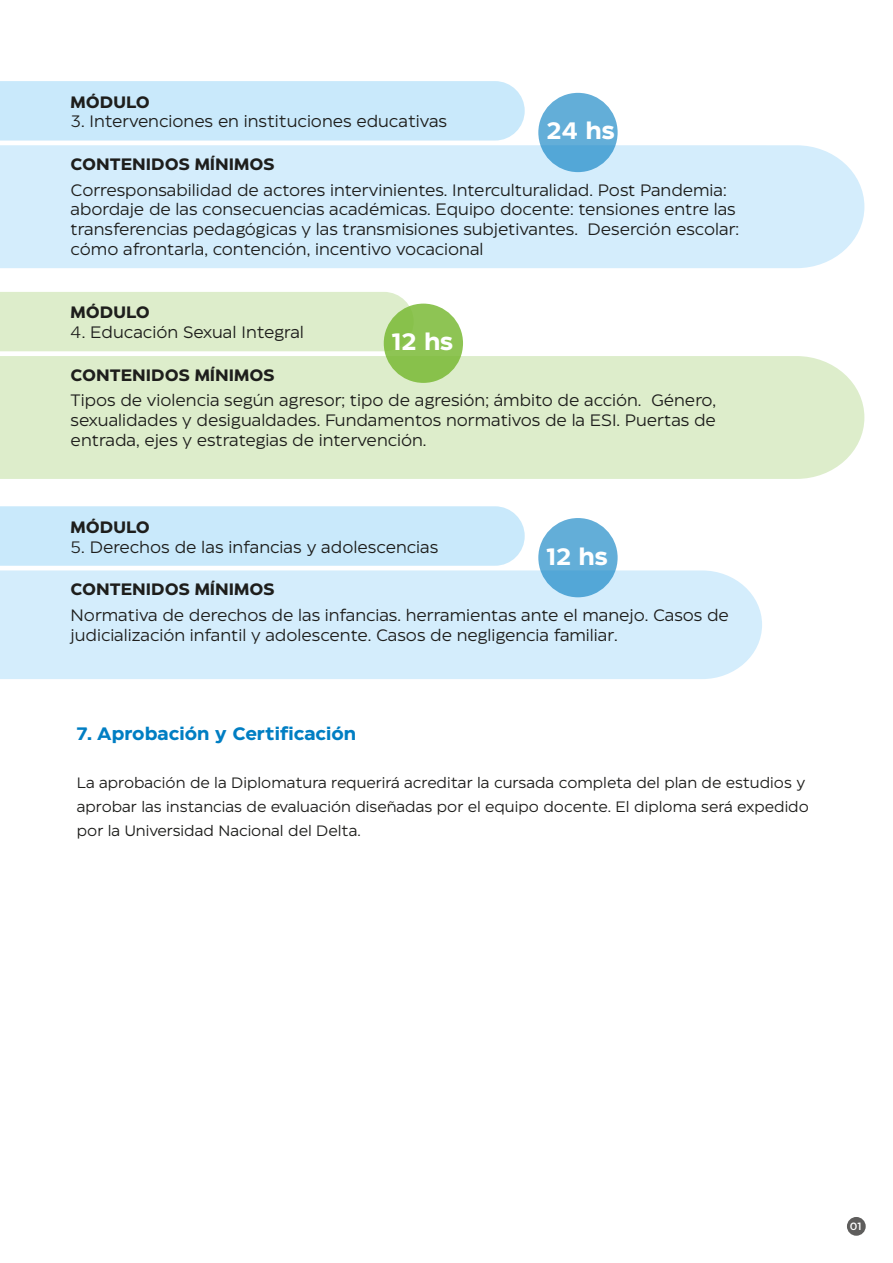
<style>
.page{position:relative;width:893px;height:1263px;background:#fff}
.page>*{position:absolute;margin:0;border:0;box-sizing:border-box;transform-origin:0 0}
.t1{font:700 23.7px "Eastman";color:#fff}
.t2{font:700 18px "Eastman";color:#007ec3}
.t3{font:16.5px/19.6px "Eastman Roman Trial";color:#1e1e1c}
.t4{font:16.5px "Eastman";color:#1e1e1c}
.t5{font:700 16.5px "Eastman Roman Trial";color:#1e1e1c}
.t6{font:15px/24px "Eastman";color:#1d1d1b}
.t7{font:500 10.5px "Eastman";color:#fff}
</style>
<div class="page">
<div style="left:847px;top:1217px;width:19px;height:19px;background:#5e5d5c;border-radius:50%"></div>
<div style="left:0;top:81px;width:525px;height:60px;background:#c9e9fb"></div>
<div style="left:0;top:145px;width:864px;height:123px;background:#d4edfc"></div>
<div style="left:538px;top:93px;width:80px;height:79px;background:linear-gradient(to bottom,#6ab1d9,#54a7d7);border-radius:50%"></div>
<div style="left:0;top:506px;width:525px;height:60px;background:#c9e9fb"></div>
<div style="left:0;top:570px;width:762px;height:109px;background:#d4edfc"></div>
<div style="left:538px;top:518px;width:80px;height:79px;background:linear-gradient(to bottom,#6cb2d9,#53a7d7);border-radius:50%"></div>
<div style="left:0;top:292px;width:414px;height:59px;background:#ddedcb"></div>
<div style="left:0;top:356px;width:864px;height:123px;background:#ddedcb"></div>
<div style="left:384px;top:304px;width:79px;height:79px;background:#8ec454;border-radius:50%"></div>
<p class="t5" style="left:71px;top:89px;width:81px">MÓDULO</p>
<p class="t4" style="left:71px;top:109px;width:378px">3. Intervenciones en instituciones educativas</p>
<p class="t5" style="left:71px;top:151px;width:205px">CONTENIDOS MÍNIMOS</p>
<p class="t3" style="left:71px;top:179px;width:670px">Corresponsabilidad de actores intervinientes. Interculturalidad. Post Pandemia: abordaje de las consecuencias académicas. Equipo docente: tensiones entre las transferencias pedagógicas y las transmisiones subjetivantes. Deserción escolar: cómo afrontarla, contención, incentivo vocacional</p>
<h1 class="t1" style="left:546px;top:112px;width:70px">24 hs</h1>
<p class="t5" style="left:71px;top:299px;width:81px">MÓDULO</p>
<p class="t4" style="left:71px;top:320px;width:235px">4. Educación Sexual Integral</p>
<p class="t5" style="left:71px;top:362px;width:205px">CONTENIDOS MÍNIMOS</p>
<p class="t3" style="left:71px;top:389px;width:647px;text-align:justify">Tipos de violencia según agresor; tipo de agresión; ámbito de acción. Género, sexualidades y desigualdades. Fundamentos normativos de la ESI. Puertas de entrada, ejes y estrategias de intervención.</p>
<h1 class="t1" style="left:392px;top:323px;width:63px">12 hs</h1>
<p class="t5" style="left:71px;top:514px;width:81px">MÓDULO</p>
<p class="t4" style="left:71px;top:534px;width:369px">5. Derechos de las infancias y adolescencias</p>
<p class="t5" style="left:71px;top:576px;width:205px">CONTENIDOS MÍNIMOS</p>
<p class="t3" style="left:71px;top:604px;width:660px">Normativa de derechos de las infancias. herramientas ante el manejo. Casos de judicialización infantil y adolescente. Casos de negligencia familiar.</p>
<h1 class="t1" style="left:546px;top:538px;width:63px">12 hs</h1>
<p class="t2" style="left:77px;top:720px;width:281px">7. Aprobación y Certificación</p>
<p class="t6" style="left:77px;top:770px;width:734px">La aprobación de la Diplomatura requerirá acreditar la cursada completa del plan de estudios y aprobar las instancias de evaluación diseñadas por el equipo docente. El diploma será expedido por la Universidad Nacional del Delta.</p>
<p class="t7" style="left:850px;top:1218px;width:13px">01</p>
</div>
